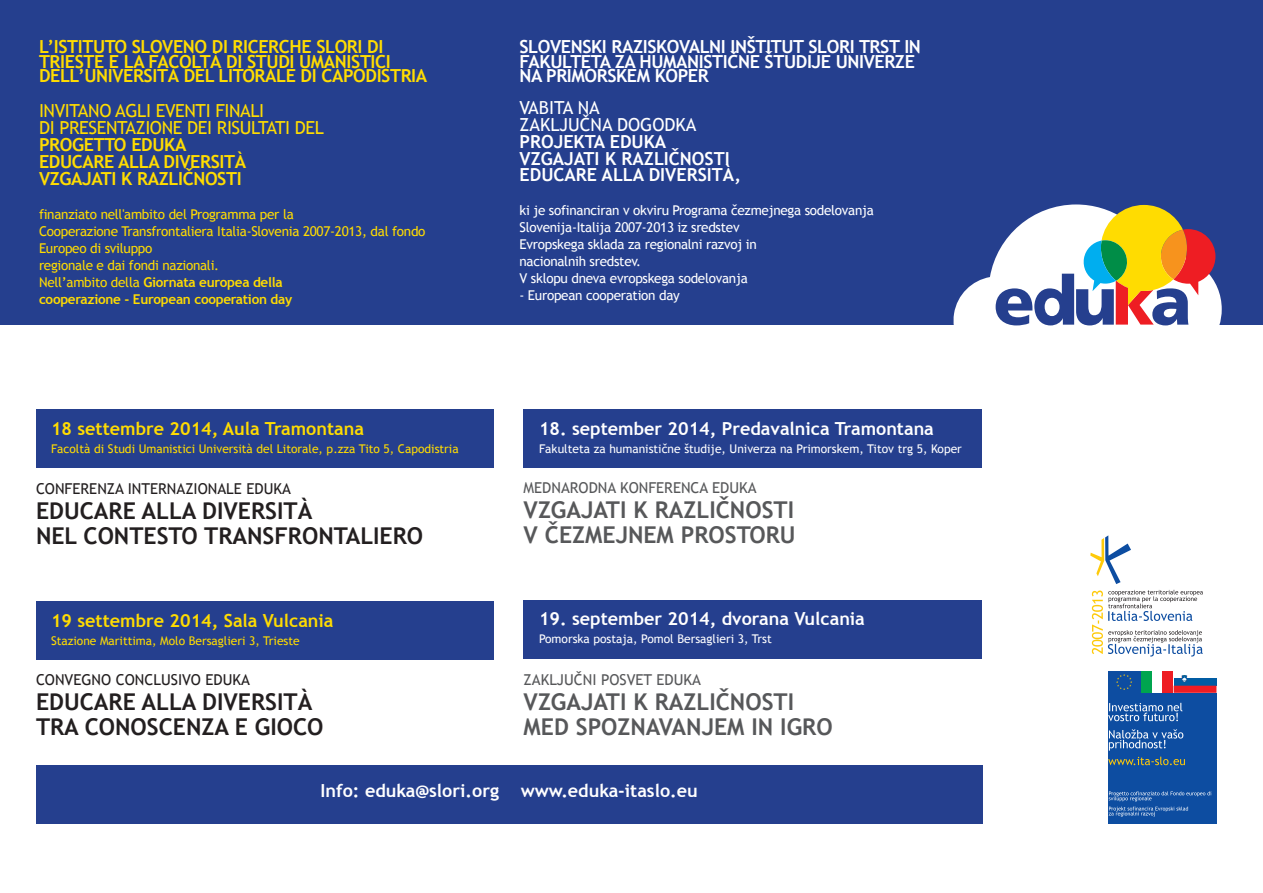
<style>
.page{position:relative;width:1263px;height:893px;background:#fff}
.page>*{position:absolute;margin:0;border:0;box-sizing:border-box;transform-origin:0 0}
.t1{font:700 23.1px/24.8px "Trebuchet MS";color:#231f20}
.t2{font:700 23.1px/24.8px "Trebuchet MS";color:#57585a}
.t3{font:700 18px/17px "Trebuchet MS";color:#fff}
.t4{font:700 18px/14.5px "Trebuchet MS";letter-spacing:-.02em;color:#ffdc01}
.t5{font:700 18px/14.5px "Trebuchet MS";letter-spacing:-.02em;color:#fff}
.t6{font:700 18px "Trebuchet MS";color:#ffdc01}
.t7{font:18px/17px "Trebuchet MS";letter-spacing:-.02em;color:#ffdc01}
.t8{font:18px/17px "Trebuchet MS";color:#fff}
.t9{font:15px "Trebuchet MS";color:#231f20}
.t10{font:15px "Trebuchet MS";color:#57585a}
.t11{font:13.5px/17px "Trebuchet MS";letter-spacing:-.02em;color:#ffdc01}
.t12{font:13.5px/17px "Trebuchet MS";letter-spacing:-.02em;color:#fff}
.t13{font:12px "Trebuchet MS";color:#ffdc01}
.t14{font:12px "Trebuchet MS";color:#fff}
.s1{font-weight:700}
</style>
<div class="page">
<div style="left:36px;top:409px;width:457px;height:59px;background:#253f8e"></div>
<div style="left:36px;top:601px;width:457px;height:59px;background:#253f8e"></div>
<div style="left:523px;top:600px;width:459px;height:58px;background:#253f8e"></div>
<div style="left:36px;top:765px;width:946px;height:59px;background:#253f8e"></div>
<div style="left:0;top:0;width:1263px;height:324px;background:#253f8e"></div>
<svg style="left:951px;top:204px;width:271px;height:122px"></svg>
<svg style="left:996px;top:205px;width:219px;height:120px"></svg>
<svg style="left:1140px;top:671px;width:34px;height:22px"></svg>
<div style="left:1141px;top:671px;width:10px;height:22px;background:#00a54f"></div>
<div style="left:1162px;top:671px;width:11px;height:22px;background:#ee1d23"></div>
<svg style="left:1174px;top:675px;width:42px;height:18px"></svg>
<div style="left:1108px;top:671px;width:32px;height:22px;background:#0d4da1"></div>
<svg style="left:1116px;top:674px;width:16px;height:16px"></svg>
<div style="left:1108px;top:693px;width:108px;height:131px;background:#0d4da1"></div>
<svg style="left:1108px;top:757px;width:77px;height:8px"></svg>
<svg style="left:1092px;top:590px;width:111px;height:67px"></svg>
<svg style="left:1090px;top:535px;width:41px;height:49px"></svg>
<svg style="left:1109px;top:729px;width:74px;height:22px"></svg>
<svg style="left:1108px;top:703px;width:74px;height:18px"></svg>
<svg style="left:1109px;top:791px;width:102px;height:10px"></svg>
<svg style="left:1109px;top:807px;width:79px;height:10px"></svg>
<div style="left:523px;top:409px;width:459px;height:59px;background:#253f8e"></div>
<h2 class="t4" style="left:39px;top:39px;width:390px">L’ISTITUTO SLOVENO DI RICERCHE SLORI DI<br>TRIESTE E LA FACOLTÀ DI STUDI UMANISTICI<br>DELL’UNIVERSITÀ DEL LITORALE DI CAPODISTRIA</h2>
<h2 class="t7" style="left:39px;top:103px;width:286px">INVITANO AGLI EVENTI FINALI<br>DI PRESENTAZIONE DEI RISULTATI DEL</h2>
<h2 class="t4" style="left:39px;top:136px;width:209px;line-height:17px">PROGETTO EDUKA<br>EDUCARE ALLA DIVERSITÀ<br>VZGAJATI K RAZLIČNOSTI</h2>
<p class="t11" style="left:39px;top:206px;width:388px">finanziato nell'ambito del Programma per la<br>Cooperazione Transfrontaliera Italia-Slovenia 2007-2013, dal fondo Europeo di sviluppo<br>regionale e dai fondi nazionali.<br>Nell’ambito della <span class="s1">Giornata europea della<br>cooperazione - European cooperation day</span></p>
<h2 class="t6" style="left:51px;top:418px;width:314px">18 settembre 2014, Aula Tramontana</h2>
<p class="t13" style="left:51px;top:442px;width:409px">Facoltà di Studi Umanistici Università del Litorale, p.zza Tito 5, Capodistria</p>
<p class="t9" style="left:36px;top:480px;width:256px">CONFERENZA INTERNAZIONALE EDUKA</p>
<h1 class="t1" style="left:36px;top:498px;width:389px">EDUCARE ALLA DIVERSITÀ<br>NEL CONTESTO TRANSFRONTALIERO</h1>
<h2 class="t6" style="left:51px;top:609px;width:284px">19 settembre 2014, Sala Vulcania</h2>
<p class="t13" style="left:51px;top:633px;width:250px">Stazione Marittima, Molo Bersaglieri 3, Trieste</p>
<p class="t9" style="left:36px;top:671px;width:216px">CONVEGNO CONCLUSIVO EDUKA</p>
<h1 class="t1" style="left:36px;top:690px;width:289px">EDUCARE ALLA DIVERSITÀ<br>TRA CONOSCENZA E GIOCO</h1>
<h2 class="t5" style="left:519px;top:39px;width:403px">SLOVENSKI RAZISKOVALNI INŠTITUT SLORI TRST IN<br>FAKULTETA ZA HUMANISTIČNE ŠTUDIJE UNIVERZE<br>NA PRIMORSKEM KOPER</h2>
<h2 class="t8" style="left:519px;top:99px;width:179px">VABITA NA<br>ZAKLJUČNA DOGODKA</h2>
<h2 class="t3" style="left:519px;top:133px;width:223px">PROJEKTA EDUKA<br>VZGAJATI K RAZLIČNOSTI<br>EDUCARE ALLA DIVERSITÀ,</h2>
<p class="t12" style="left:519px;top:202px;width:356px">ki je sofinanciran v okviru Programa čezmejnega sodelovanja Slovenija-Italija 2007-2013 iz sredstev<br>Evropskega sklada za regionalni razvoj in<br>nacionalnih sredstev.<br>V sklopu dneva evropskega sodelovanja</p>
<p class="t12" style="left:519px;top:287px;width:162px">- European cooperation day</p>
<h2 class="t3" style="left:539px;top:420px;width:396px">18. september 2014, Predavalnica Tramontana</h2>
<p class="t14" style="left:539px;top:442px;width:424px">Fakulteta za humanistične študije, Univerza na Primorskem, Titov trg 5, Koper</p>
<p class="t10" style="left:524px;top:479px;width:234px">MEDNARODNA KONFERENCA EDUKA</p>
<h1 class="t2" style="left:524px;top:498px;width:273px">VZGAJATI K RAZLIČNOSTI<br>V ČEZMEJNEM PROSTORU</h1>
<h2 class="t3" style="left:539px;top:610px;width:327px">19. september 2014, dvorana Vulcania</h2>
<p class="t14" style="left:539px;top:632px;width:234px">Pomorska postaja, Pomol Bersaglieri 3, Trst</p>
<p class="t10" style="left:524px;top:671px;width:179px">ZAKLJUČNI POSVET EDUKA</p>
<h1 class="t2" style="left:524px;top:690px;width:311px">VZGAJATI K RAZLIČNOSTI<br>MED SPOZNAVANJEM IN IGRO</h1>
<h2 class="t3" style="left:320px;top:782px;width:379px">Info: eduka@slori.org www.eduka-itaslo.eu</h2>
</div>
